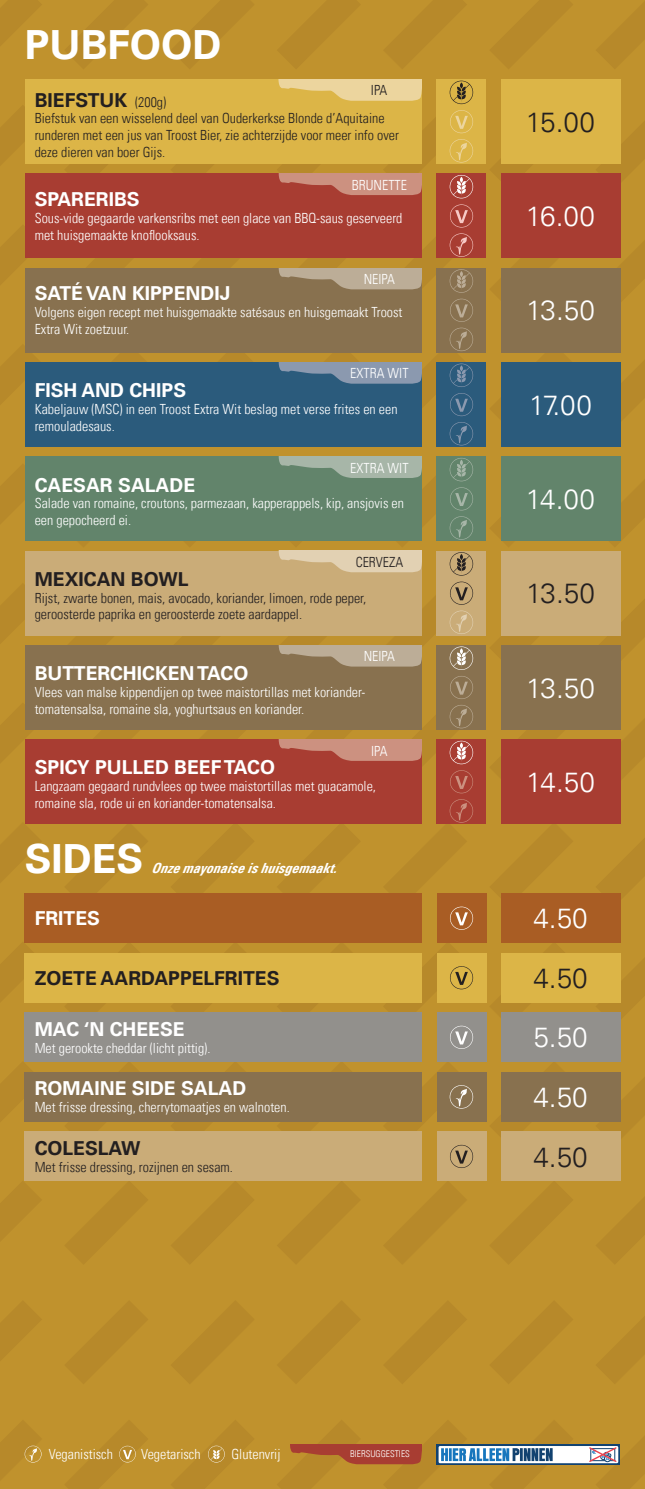
<style>
.page{position:relative;width:645px;height:1489px;background:#fff}
.page>*{position:absolute;margin:0;border:0;box-sizing:border-box;transform-origin:0 0}
.t1{font:700 40.25px "Univers LT";color:#fff}
.t2{font:300 28px/59.5px "Univers LT";color:#fff}
.t3{font:300 28px "Univers LT";color:#231f20}
.t4{font:700 19.25px "Univers LT";color:#fff}
.t5{font:700 19.25px "Univers LT";color:#231f20}
.t6{font:300 condensed 14px/16.8px "Univers LT";color:#fff}
.t7{font:300 condensed 14px/16.8px "Univers LT";color:#231f20}
.t8{font:italic 700 condensed 14px "Univers LT";color:#fff}
.t9{font:300 condensed 9.28px "Univers LT";color:#fff}
.s1{font-weight:300;font-stretch:condensed;font-size:14px}
</style>
<div class="page">
<div style="left:0;top:0;width:645px;height:1488px;background:#c0922d"></div>
<svg style="left:170px;top:173px;width:85px;height:1px"></svg>
<svg style="left:501px;top:173px;width:72px;height:1px"></svg>
<svg style="left:25px;top:173px;width:17px;height:1px"></svg>
<svg style="left:595px;top:105px;width:26px;height:84px"></svg>
<svg style="left:64px;top:173px;width:84px;height:1px"></svg>
<svg style="left:620px;top:224px;width:1px;height:84px"></svg>
<svg style="left:170px;top:352px;width:85px;height:1px"></svg>
<svg style="left:501px;top:352px;width:72px;height:1px"></svg>
<svg style="left:25px;top:352px;width:17px;height:1px"></svg>
<svg style="left:595px;top:344px;width:26px;height:84px"></svg>
<svg style="left:64px;top:352px;width:84px;height:1px"></svg>
<svg style="left:620px;top:463px;width:1px;height:78px"></svg>
<svg style="left:170px;top:635px;width:85px;height:1px"></svg>
<svg style="left:501px;top:635px;width:72px;height:1px"></svg>
<svg style="left:25px;top:635px;width:17px;height:1px"></svg>
<svg style="left:595px;top:583px;width:26px;height:84px"></svg>
<svg style="left:64px;top:635px;width:84px;height:1px"></svg>
<svg style="left:170px;top:729px;width:85px;height:1px"></svg>
<svg style="left:501px;top:729px;width:72px;height:1px"></svg>
<svg style="left:25px;top:729px;width:17px;height:1px"></svg>
<svg style="left:595px;top:702px;width:26px;height:84px"></svg>
<svg style="left:64px;top:729px;width:84px;height:1px"></svg>
<svg style="left:170px;top:823px;width:85px;height:1px"></svg>
<svg style="left:501px;top:823px;width:72px;height:1px"></svg>
<svg style="left:24px;top:823px;width:18px;height:83px"></svg>
<svg style="left:595px;top:822px;width:26px;height:84px"></svg>
<svg style="left:64px;top:823px;width:84px;height:1px"></svg>
<svg style="left:170px;top:1002px;width:85px;height:1px"></svg>
<svg style="left:501px;top:1002px;width:72px;height:1px"></svg>
<svg style="left:24px;top:941px;width:18px;height:84px"></svg>
<svg style="left:277px;top:1002px;width:84px;height:1px"></svg>
<svg style="left:595px;top:941px;width:26px;height:84px"></svg>
<svg style="left:64px;top:1002px;width:84px;height:1px"></svg>
<svg style="left:170px;top:1121px;width:85px;height:1px"></svg>
<svg style="left:501px;top:1121px;width:72px;height:1px"></svg>
<svg style="left:24px;top:1060px;width:18px;height:85px"></svg>
<svg style="left:277px;top:1121px;width:84px;height:1px"></svg>
<svg style="left:595px;top:1060px;width:26px;height:85px"></svg>
<svg style="left:64px;top:1121px;width:84px;height:1px"></svg>
<div style="left:25px;top:79px;width:397px;height:85px;background:#dcb547"></div>
<div style="left:25px;top:174px;width:397px;height:84px;background:#a83d32"></div>
<div style="left:25px;top:268px;width:397px;height:84px;background:#88714f"></div>
<div style="left:25px;top:362px;width:397px;height:84px;background:#2b5b7c"></div>
<div style="left:25px;top:456px;width:397px;height:85px;background:#62846b"></div>
<div style="left:25px;top:551px;width:397px;height:84px;background:#caac78"></div>
<div style="left:25px;top:645px;width:397px;height:84px;background:#88714f"></div>
<div style="left:25px;top:739px;width:397px;height:84px;background:#a83d32"></div>
<div style="left:437px;top:79px;width:49px;height:85px;background:#dcb547"></div>
<div style="left:437px;top:174px;width:49px;height:84px;background:#a83d32"></div>
<div style="left:437px;top:268px;width:49px;height:84px;background:#88714f"></div>
<div style="left:437px;top:362px;width:49px;height:84px;background:#2b5b7c"></div>
<div style="left:437px;top:456px;width:49px;height:85px;background:#62846b"></div>
<div style="left:437px;top:551px;width:49px;height:84px;background:#caac78"></div>
<div style="left:437px;top:645px;width:49px;height:84px;background:#88714f"></div>
<div style="left:437px;top:739px;width:49px;height:84px;background:#a83d32"></div>
<div style="left:501px;top:79px;width:119px;height:85px;background:#dcb547"></div>
<div style="left:501px;top:174px;width:119px;height:84px;background:#a83d32"></div>
<div style="left:501px;top:268px;width:119px;height:84px;background:#88714f"></div>
<div style="left:501px;top:362px;width:119px;height:84px;background:#2b5b7c"></div>
<div style="left:501px;top:456px;width:119px;height:85px;background:#62846b"></div>
<div style="left:501px;top:551px;width:119px;height:84px;background:#caac78"></div>
<div style="left:501px;top:645px;width:119px;height:84px;background:#88714f"></div>
<div style="left:501px;top:739px;width:119px;height:84px;background:#a83d32"></div>
<svg style="left:277px;top:79px;width:197px;height:367px"></svg>
<svg style="left:119px;top:1445px;width:17px;height:18px"></svg>
<svg style="left:24px;top:1445px;width:18px;height:18px"></svg>
<svg style="left:208px;top:1445px;width:17px;height:18px"></svg>
<div style="left:439px;top:1445px;width:179px;height:17px;background:#fff;border-radius:2px"></div>
<svg style="left:588px;top:1444px;width:32px;height:21px"></svg>
<svg style="left:290px;top:1444px;width:283px;height:21px"></svg>
<div style="left:25px;top:893px;width:397px;height:50px;background:#a95d24"></div>
<div style="left:25px;top:952px;width:397px;height:50px;background:#dcb547"></div>
<div style="left:25px;top:1012px;width:397px;height:50px;background:#92908c"></div>
<div style="left:25px;top:1071px;width:397px;height:50px;background:#88714f"></div>
<div style="left:25px;top:1131px;width:397px;height:50px;background:#caac78"></div>
<div style="left:437px;top:893px;width:49px;height:50px;background:#a95d24"></div>
<div style="left:437px;top:952px;width:49px;height:50px;background:#dcb547"></div>
<div style="left:437px;top:1012px;width:49px;height:50px;background:#92908c"></div>
<div style="left:437px;top:1071px;width:49px;height:50px;background:#88714f"></div>
<div style="left:437px;top:1131px;width:49px;height:50px;background:#caac78"></div>
<div style="left:501px;top:893px;width:119px;height:50px;background:#a95d24"></div>
<div style="left:501px;top:952px;width:119px;height:50px;background:#dcb547"></div>
<div style="left:501px;top:1012px;width:119px;height:50px;background:#92908c"></div>
<div style="left:501px;top:1071px;width:119px;height:50px;background:#88714f"></div>
<div style="left:501px;top:1131px;width:119px;height:50px;background:#caac78"></div>
<svg style="left:277px;top:456px;width:197px;height:474px"></svg>
<svg style="left:383px;top:952px;width:91px;height:97px"></svg>
<svg style="left:383px;top:1071px;width:91px;height:97px"></svg>
<h1 class="t1" style="left:25px;top:21px;width:198px">PUBFOOD</h1>
<h3 class="t5" style="left:35px;top:88px;width:133px">BIEFSTUK <span class="s1">(200g)</span></h3>
<p class="t7" style="left:35px;top:110px;width:366px">Biefstuk van een wisselend deel van Ouderkerkse Blonde d’Aquitaine runderen met een jus van Troost Bier, zie achterzijde voor meer info over deze dieren van boer Gijs.</p>
<h3 class="t4" style="left:35px;top:188px;width:107px">SPARERIBS</h3>
<p class="t6" style="left:35px;top:209px;width:369px">Sous-vide gegaarde varkensribs met een glace van BBQ-saus geserveerd met huisgemaakte knoflooksaus.</p>
<p class="t7" style="left:371px;top:82px;width:18px">IPA</p>
<p class="t6" style="left:352px;top:176px;width:57px">BRUNETTE</p>
<p class="t6" style="left:364px;top:271px;width:33px">NEIPA</p>
<h3 class="t4" style="left:35px;top:282px;width:197px">SATÉ VAN KIPPENDIJ</h3>
<p class="t6" style="left:35px;top:304px;width:369px">Volgens eigen recept met huisgemaakte satésaus en huisgemaakt Troost<br>Extra Wit zoetzuur.</p>
<p class="t6" style="left:350px;top:365px;width:60px">EXTRA WIT</p>
<h3 class="t4" style="left:35px;top:379px;width:153px">FISH AND CHIPS</h3>
<p class="t6" style="left:35px;top:400px;width:364px">Kabeljauw (MSC) in een Troost Extra Wit beslag met verse frites en een remouladesaus.</p>
<p class="t6" style="left:350px;top:459px;width:60px">EXTRA WIT</p>
<h3 class="t4" style="left:35px;top:473px;width:162px">CAESAR SALADE</h3>
<p class="t6" style="left:35px;top:495px;width:371px">Salade van romaine, croutons, parmezaan, kapperappels, kip, ansjovis en een gepocheerd ei.</p>
<p class="t7" style="left:356px;top:553px;width:49px">CERVEZA</p>
<h3 class="t5" style="left:35px;top:567px;width:155px">MEXICAN BOWL</h3>
<p class="t7" style="left:35px;top:589px;width:333px">Rijst, zwarte bonen, mais, avocado, koriander, limoen, rode peper, geroosterde paprika en geroosterde zoete aardappel.</p>
<p class="t6" style="left:364px;top:648px;width:33px">NEIPA</p>
<h3 class="t4" style="left:35px;top:662px;width:215px">BUTTERCHICKEN TACO</h3>
<p class="t6" style="left:35px;top:683px;width:332px">Vlees van malse kippendijen op twee maistortillas met koriander&shy;tomatensalsa, romaine sla, yoghurtsaus en koriander.</p>
<p class="t6" style="left:371px;top:742px;width:18px">IPA</p>
<h3 class="t4" style="left:35px;top:756px;width:242px">SPICY PULLED BEEF TACO</h3>
<p class="t6" style="left:35px;top:777px;width:343px">Langzaam gegaard rundvlees op twee maistortillas met guacamole, romaine sla, rode ui en koriander-tomatensalsa.</p>
<h1 class="t1" style="left:25px;top:835px;width:120px">SIDES</h1>
<p class="t8" style="left:151px;top:859px;width:190px">Onze mayonaise is huisgemaakt.</p>
<h3 class="t4" style="left:35px;top:907px;width:67px">FRITES</h3>
<h3 class="t5" style="left:35px;top:966px;width:246px">ZOETE AARDAPPELFRITES</h3>
<h3 class="t4" style="left:35px;top:1017px;width:151px">MAC ‘N CHEESE</h3>
<p class="t6" style="left:35px;top:1039px;width:177px">Met gerookte cheddar (licht pittig).</p>
<h3 class="t4" style="left:35px;top:1077px;width:213px">ROMAINE SIDE SALAD</h3>
<p class="t6" style="left:35px;top:1098px;width:257px">Met frisse dressing, cherrytomaatjes en walnoten.</p>
<h3 class="t5" style="left:35px;top:1136px;width:107px">COLESLAW</h3>
<p class="t7" style="left:35px;top:1158px;width:200px">Met frisse dressing, rozijnen en sesam.</p>
<p class="t6" style="left:49px;top:1445px;width:66px">Veganistisch</p>
<p class="t6" style="left:141px;top:1445px;width:61px">Vegetarisch</p>
<p class="t6" style="left:231px;top:1445px;width:50px">Glutenvrij</p>
<p class="t9" style="left:350px;top:1448px;width:61px">BIERSUGGESTIES</p>
<h2 class="t3" style="left:526px;top:105px;width:71px">15.00</h2>
<h2 class="t2" style="left:526px;top:186px;width:71px">16.00</h2>
<h2 class="t2" style="left:526px;top:280px;width:70px">13.50</h2>
<h2 class="t2" style="left:529px;top:375px;width:64px">17.00</h2>
<h2 class="t2" style="left:526px;top:469px;width:71px">14.00</h2>
<h2 class="t3" style="left:526px;top:576px;width:70px">13.50</h2>
<h2 class="t2" style="left:526px;top:657px;width:70px">13.50</h2>
<h2 class="t2" style="left:526px;top:752px;width:70px">14.50</h2>
<h2 class="t2" style="left:533px;top:888px;width:56px">4.50</h2>
<h2 class="t3" style="left:533px;top:961px;width:56px">4.50</h2>
<h2 class="t2" style="left:533px;top:1007px;width:56px">5.50<br>4.50</h2>
<h2 class="t3" style="left:533px;top:1139px;width:56px">4.50</h2>
</div>
